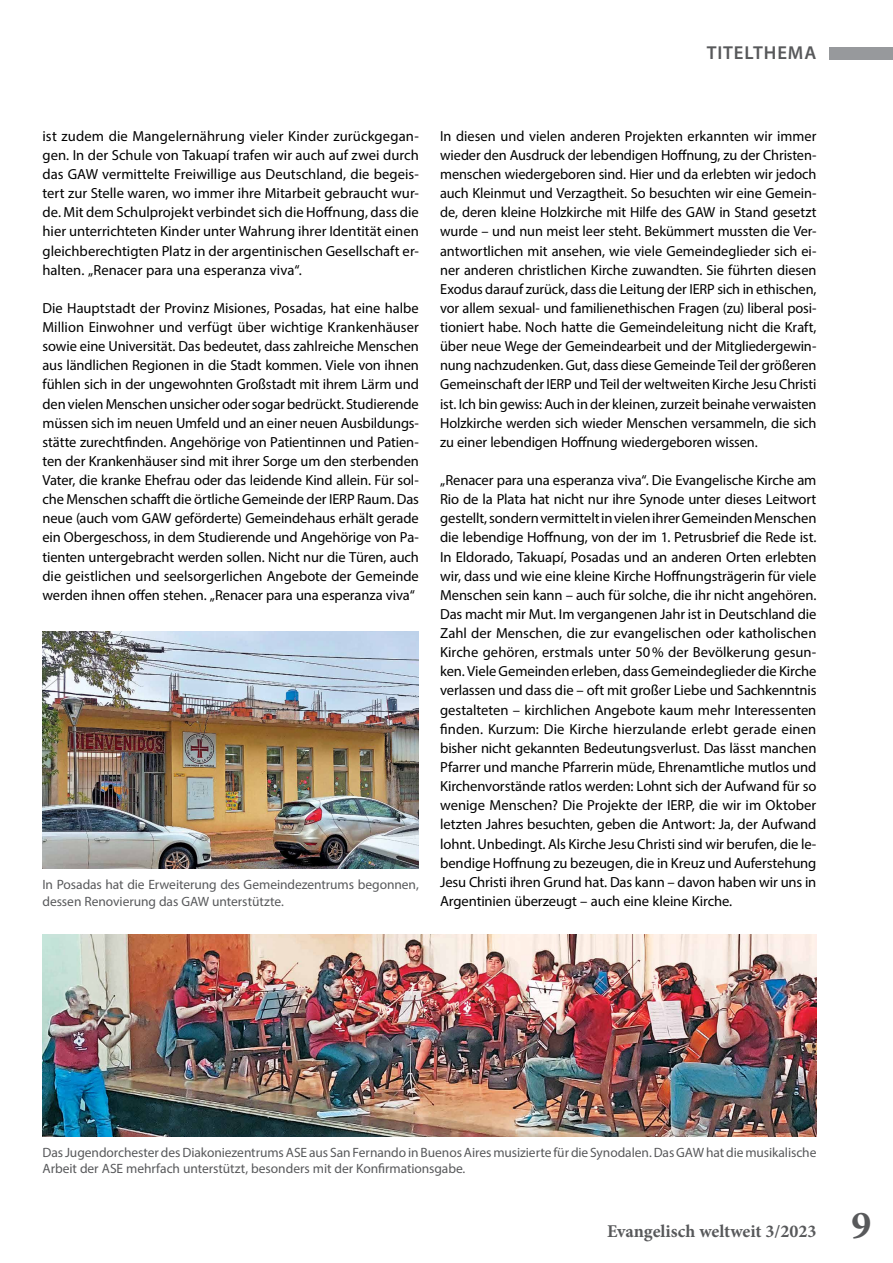
<style>
.page{position:relative;width:893px;height:1263px;background:#fff}
.page>*{position:absolute;margin:0;border:0;box-sizing:border-box;transform-origin:0 0}
.t1{font:600 18.75px "Myriad Pro";letter-spacing:.045em;color:#58595b}
.t2{font:700 18px "Minion Pro";letter-spacing:-.005em;color:#58595b}
.t3{font:14.7px/19.2px "Myriad Pro";letter-spacing:-.005em;color:#000;text-align:justify}
.t4{font:13.5px/16.5px "Myriad Pro";letter-spacing:-.005em;color:#58595b}
.s1{font-size:39.75px}
</style>
<div class="page">
<div style="left:829px;top:47px;width:64px;height:13px;background:#97999c"></div>
<img style="left:43px;top:934px;width:773px;height:202px">
<img style="left:43px;top:631px;width:376px;height:237px">
<p class="t1" style="left:707px;top:41px;width:109px">TITELTHEMA</p>
<p class="t3" style="left:43px;top:126px;width:378px">ist zudem die Mangelernährung vieler Kinder zurückgegan&shy;gen. In der Schule von Takuapí trafen wir auch auf zwei durch das GAW vermittelte Freiwillige aus Deutschland, die begeis&shy;tert zur Stelle waren, wo immer ihre Mitarbeit gebraucht wur&shy;de. Mit dem Schulprojekt verbindet sich die Hoffnung, dass die hier unterrichteten Kinder unter Wahrung ihrer Identität einen gleichberechtigten Platz in der argentinischen Gesellschaft er&shy;halten. „Renacer para una esperanza viva“.</p>
<p class="t3" style="left:43px;top:298px;width:378px">Die Hauptstadt der Provinz Misiones, Posadas, hat eine halbe Million Einwohner und verfügt über wichtige Krankenhäuser sowie eine Universität. Das bedeutet, dass zahlreiche Menschen aus ländlichen Regionen in die Stadt kommen. Viele von ihnen fühlen sich in der ungewohnten Großstadt mit ihrem Lärm und den vielen Menschen unsicher oder sogar bedrückt. Studierende müssen sich im neuen Umfeld und an einer neuen Ausbildungs&shy;stätte zurechtfinden. Angehörige von Patientinnen und Patien&shy;ten der Krankenhäuser sind mit ihrer Sorge um den sterbenden Vater, die kranke Ehefrau oder das leidende Kind allein. Für sol&shy;che Menschen schafft die örtliche Gemeinde der IERP Raum. Das neue (auch vom GAW geförderte) Gemeindehaus erhält gerade ein Obergeschoss, in dem Studierende und Angehörige von Pa&shy;tienten untergebracht werden sollen. Nicht nur die Türen, auch die geistlichen und seelsorgerlichen Angebote der Gemeinde werden ihnen offen stehen. „Renacer para una esperanza viva“</p>
<p class="t4" style="left:43px;top:876px;width:378px">In Posadas hat die Erweiterung des Gemeindezentrums begonnen, dessen Renovierung das GAW unterstützte.</p>
<p class="t3" style="left:440px;top:126px;width:378px">In diesen und vielen anderen Projekten erkannten wir immer wieder den Ausdruck der lebendigen Hoffnung, zu der Christen&shy;menschen wiedergeboren sind. Hier und da erlebten wir jedoch auch Kleinmut und Verzagtheit. So besuchten wir eine Gemein&shy;de, deren kleine Holzkirche mit Hilfe des GAW in Stand gesetzt wurde – und nun meist leer steht. Bekümmert mussten die Ver&shy;antwortlichen mit ansehen, wie viele Gemeindeglieder sich ei&shy;ner anderen christlichen Kirche zuwandten. Sie führten diesen Exodus darauf zurück, dass die Leitung der IERP sich in ethischen, vor allem sexual- und familienethischen Fragen (zu) liberal posi&shy;tioniert habe. Noch hatte die Gemeindeleitung nicht die Kraft, über neue Wege der Gemeindearbeit und der Mitgliedergewin&shy;nung nachzudenken. Gut, dass diese Gemeinde Teil der größeren Gemeinschaft der IERP und Teil der weltweiten Kirche Jesu Christi ist. Ich bin gewiss: Auch in der kleinen, zurzeit beinahe verwaisten Holzkirche werden sich wieder Menschen versammeln, die sich zu einer lebendigen Hoffnung wiedergeboren wissen.</p>
<p class="t3" style="left:440px;top:470px;width:378px">„Renacer para una esperanza viva“. Die Evangelische Kirche am Rio de la Plata hat nicht nur ihre Synode unter dieses Leitwort gestellt, sondern vermittelt in vielen ihrer Gemeinden Menschen die lebendige Hoffnung, von der im 1. Petrusbrief die Rede ist.<br>In Eldorado, Takuapí, Posadas und an anderen Orten erlebten wir, dass und wie eine kleine Kirche Hoffnungsträgerin für viele Menschen sein kann – auch für solche, die ihr nicht angehören.<br>Das macht mir Mut. Im vergangenen Jahr ist in Deutschland die Zahl der Menschen, die zur evangelischen oder katholischen Kirche gehören, erstmals unter 50% der Bevölkerung gesun&shy;ken. Viele Gemeinden erleben, dass Gemeindeglieder die Kirche verlassen und dass die – oft mit großer Liebe und Sachkenntnis gestalteten – kirchlichen Angebote kaum mehr Interessenten finden. Kurzum: Die Kirche hierzulande erlebt gerade einen bisher nicht gekannten Bedeutungsverlust. Das lässt manchen Pfarrer und manche Pfarrerin müde, Ehrenamtliche mutlos und Kirchenvorstände ratlos werden: Lohnt sich der Aufwand für so wenige Menschen? Die Projekte der IERP, die wir im Oktober letzten Jahres besuchten, geben die Antwort: Ja, der Aufwand lohnt. Unbedingt. Als Kirche Jesu Christi sind wir berufen, die le&shy;bendige Hoffnung zu bezeugen, die in Kreuz und Auferstehung Jesu Christi ihren Grund hat. Das kann – davon haben wir uns in Argentinien überzeugt – auch eine kleine Kirche.</p>
<p class="t4" style="left:43px;top:1144px;width:775px">Das Jugendorchester des Diakoniezentrums ASE aus San Fernando in Buenos Aires musizierte für die Synodalen. Das GAW hat die musikalische<br>Arbeit der ASE mehrfach unterstützt, besonders mit der Konfirmationsgabe.</p>
<p class="t2" style="left:607px;top:1219px;width:266px">Evangelisch weltweit 3/2023 <span class="s1">9</span></p>
</div>
